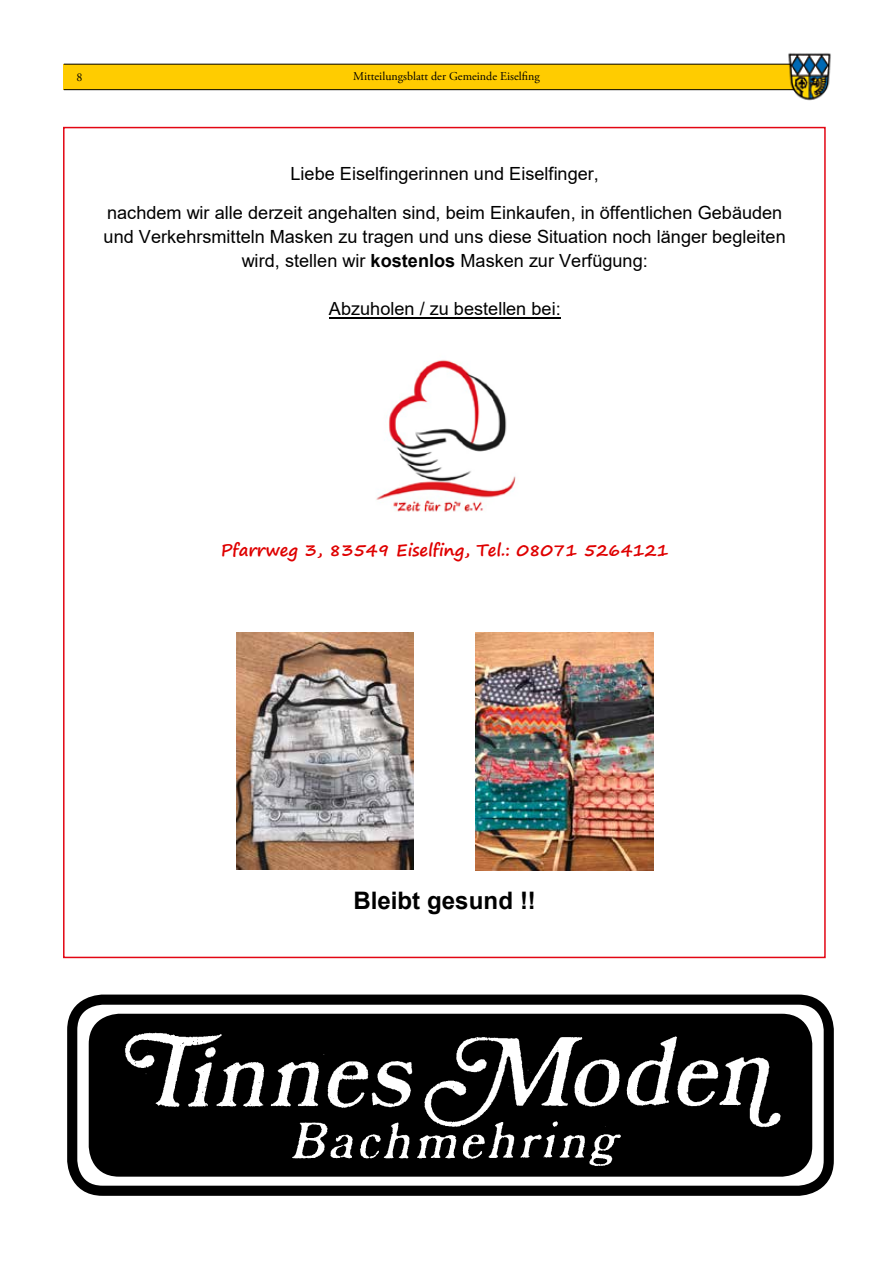
<style>
.page{position:relative;width:893px;height:1263px;background:#fff}
.page>*{position:absolute;margin:0;border:0;box-sizing:border-box;transform-origin:0 0}
.t1{font:700 24.15px "Arial";color:#000}
.t2{font:18.15px/39.2px "Arial";color:#000;text-align:center}
.t3{font:700 16.65px "Segoe Print";color:#df0000}
.t4{font:12px "Adobe Garamond Pro";color:#000}
.s1{font-weight:700}
</style>
<div class="page">
<div style="left:64px;top:64px;width:761px;height:25px;background:#fc0"></div>
<hr style="left:64px;top:64px;width:761px;height:1px;background:#000">
<hr style="left:64px;top:89px;width:761px;height:1px;background:#000">
<img style="left:785px;top:53px;width:46px;height:48px">
<hr style="left:329px;top:317px;width:232px;height:2px;background:#000">
<img style="left:376px;top:360px;width:140px;height:152px">
<img style="left:236px;top:632px;width:178px;height:238px">
<img style="left:475px;top:632px;width:179px;height:238px">
<div style="left:67px;top:994px;width:767px;height:202px;border:10px solid #000;border-radius:30px"></div>
<img style="left:89px;top:1014px;width:723px;height:163px">
<p class="t4" style="left:77px;top:70px;width:7px">8</p>
<p class="t4" style="left:353px;top:69px;width:188px">Mitteilungsblatt der Gemeinde Eiselfing</p>
<p class="t2" style="left:107px;top:154px;width:677px">Liebe Eiselfingeri nen und Eiselfinger,<br>nachdem wir alle derzeit angehalten sind, beim Einkaufen, in öffentlichen Gebäuden</p>
<p class="t2" style="left:104px;top:225px;width:684px;line-height:24px">und Verkehrsmitteln Masken zu tragen und uns diese Situation noch länger begleiten wird, stellen wir <span class="s1">kostenlos</span> Masken zur Verfügung:</p>
<p class="t2" style="left:329px;top:289px;width:233px">Abzuholen / zu bestellen bei:</p>
<p class="t2" style="left:329px;top:211px;width:233px">Abzuholen / zu bestellen bei:</p>
<p class="t3" style="left:221px;top:535px;width:449px">Pfarrweg 3, 83549 Eiselfing, Tel.: 08071 5264121</p>
<h1 class="t1" style="left:353px;top:883px;width:184px">Bleibt gesund !!</h1>
</div>
